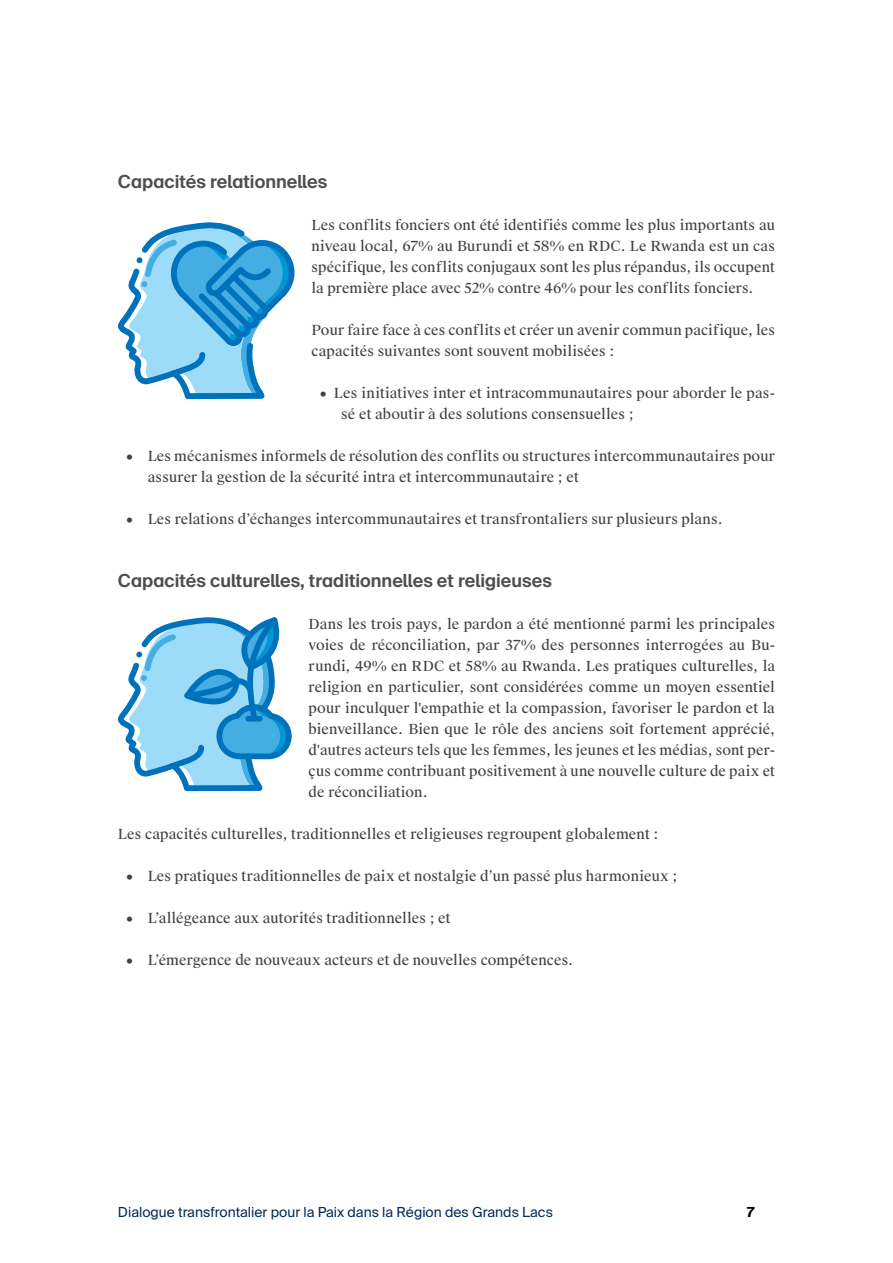
<style>
.page{position:relative;width:893px;height:1263px;background:#fff}
.page>*{position:absolute;margin:0;border:0;box-sizing:border-box;transform-origin:0 0}
.t1{font:600 18px "Suisse Intl";color:#4d4d4f}
.t2{font:13.95px/21px "Suisse Works";letter-spacing:.01em;color:#414042}
.t3{font:13.8px "Suisse Intl";color:#002d5b}
.t4{font:700 13.8px "Suisse Intl";color:#000}
</style>
<div class="page">
<svg style="left:118px;top:222px;width:177px;height:177px"></svg>
<svg style="left:118px;top:617px;width:174px;height:174px"></svg>
<div style="left:245px;top:716px;width:18px;height:5px;background:#0072bc;border-radius:3px"></div>
<p class="t1" style="left:118px;top:171px;width:211px">Capacités relationnelles</p>
<p class="t2" style="left:311px;top:215px;width:465px;text-align:justify">Les conflits fonciers ont été identifiés comme les plus importants au niveau local, 67% au Burundi et 58% en RDC. Le Rwanda est un cas spécifique, les conflits conjugaux sont les plus répandus, ils occupent la première place avec 52% contre 46% pour les conflits fonciers.</p>
<p class="t2" style="left:311px;top:320px;width:465px">Pour faire face à ces conflits et créer un avenir commun pacifique, les capacités suivantes sont souvent mobilisées :</p>
<p class="t2" style="left:341px;top:383px;width:435px;text-indent:-21px">• Les initiatives inter et intracommunautaires pour aborder le pas&shy;sé et aboutir à des solutions consensuelles ;</p>
<p class="t2" style="left:148px;top:446px;width:629px;text-indent:-21px">• Les mécanismes informels de résolution des conflits ou structures intercommunautaires pour assurer la gestion de la sécurité intra et intercommunautaire ; et</p>
<p class="t2" style="left:126px;top:509px;width:598px">• Les relations d’échanges intercommunautaires et transfrontaliers sur plusieurs plans.</p>
<p class="t1" style="left:118px;top:570px;width:435px">Capacités culturelles, traditionnelles et religieuses</p>
<p class="t2" style="left:309px;top:614px;width:468px;text-align:justify">Dans les trois pays, le pardon a été mentionné parmi les principales voies de réconciliation, par 37% des personnes interrogées au Bu&shy;rundi, 49% en RDC et 58% au Rwanda. Les pratiques culturelles, la religion en particulier, sont considérées comme un moyen essentiel pour inculquer l'empathie et la compassion, favoriser le pardon et la bienveillance. Bien que le rôle des anciens soit fortement apprécié, d'autres acteurs tels que les femmes, les jeunes et les médias, sont per&shy;çus comme contribuant positivement à une nouvelle culture de paix et de réconciliation.</p>
<p class="t2" style="left:118px;top:824px;width:542px">Les capacités culturelles, traditionnelles et religieuses regroupent globalement :</p>
<p class="t2" style="left:126px;top:866px;width:553px">• Les pratiques traditionnelles de paix et nostalgie d’un passé plus harmonieux ;</p>
<p class="t2" style="left:126px;top:908px;width:326px">• L’allégeance aux autorités traditionnelles ; et</p>
<p class="t2" style="left:126px;top:950px;width:448px">• L’émergence de nouveaux acteurs et de nouvelles compétences.</p>
<p class="t3" style="left:118px;top:1204px;width:437px">Dialogue transfrontalier pour la Paix dans la Région des Grands Lacs</p>
<p class="t4" style="left:747px;top:1204px;width:9px">7</p>
</div>
